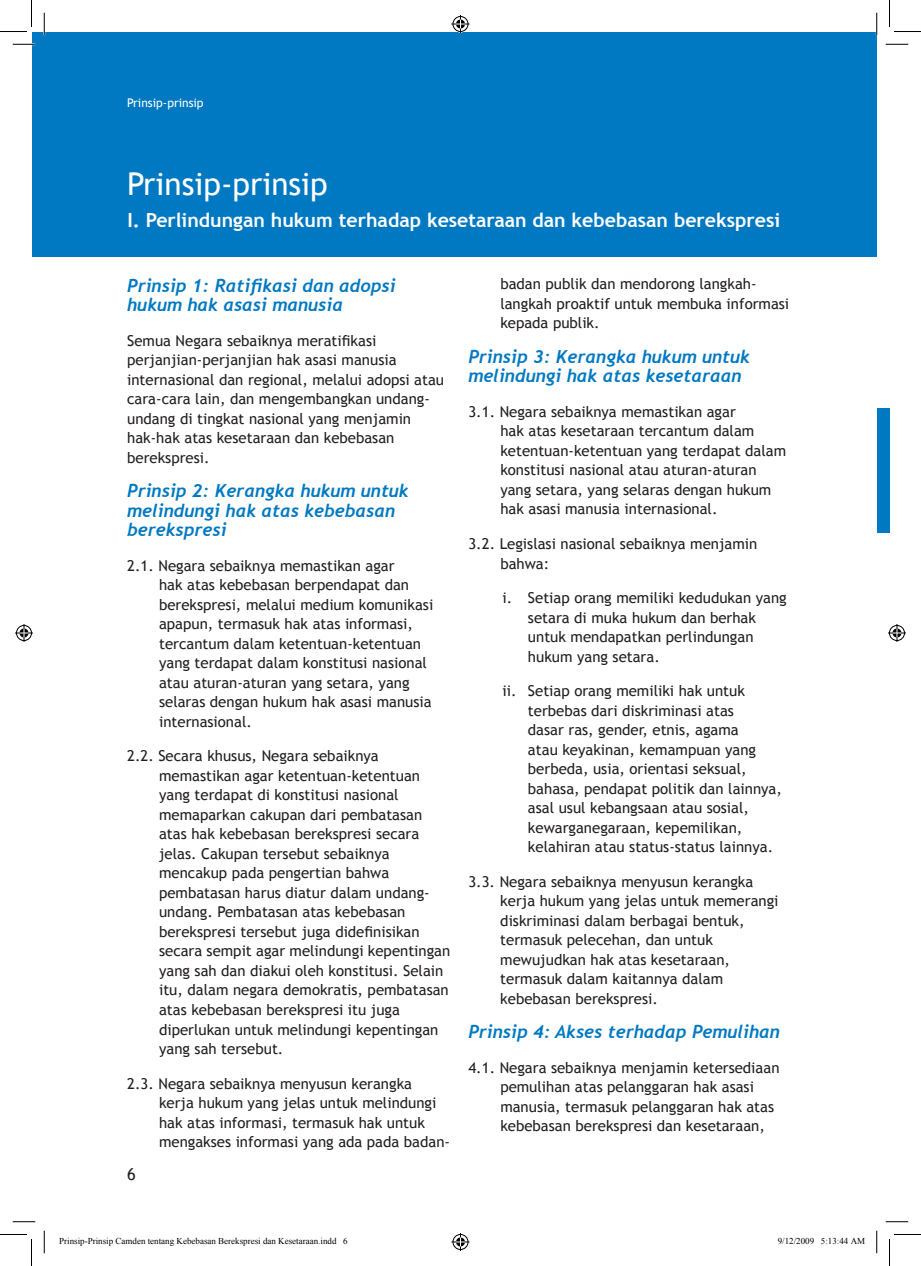
<style>
.page{position:relative;width:921px;height:1266px;background:#fff}
.page>*{position:absolute;margin:0;border:0;box-sizing:border-box;transform-origin:0 0}
.t1{font:31.5px "Trebuchet MS";color:#fff}
.t2{font:700 19.5px "Trebuchet MS";color:#fff}
.t3{font:italic 700 18px/19.5px "Trebuchet";color:#0079c2}
.t4{font:16.5px "Trebuchet MS";color:#231f20}
.t5{font:15px/19.5px "Trebuchet MS";color:#231f20}
.t6{font:12px "Trebuchet MS";color:#fff}
.t7{font:9px "Times New Roman";color:#000}
</style>
<div class="page">
<div style="left:877px;top:408px;width:12px;height:125px;background:#0079c2"></div>
<div style="left:32px;top:32px;width:845px;height:224px;background:#0079c2"></div>
<hr style="left:13px;top:43px;width:22px;height:2px;background:#fff">
<hr style="left:43px;top:13px;width:2px;height:22px;background:#fff">
<svg style="left:13px;top:44px;width:22px;height:1px"></svg>
<svg style="left:886px;top:44px;width:22px;height:1px"></svg>
<svg style="left:13px;top:1221px;width:22px;height:1px"></svg>
<svg style="left:886px;top:1221px;width:22px;height:1px"></svg>
<svg style="left:44px;top:13px;width:1px;height:22px"></svg>
<svg style="left:44px;top:1230px;width:1px;height:22px"></svg>
<svg style="left:876px;top:13px;width:1px;height:22px"></svg>
<svg style="left:876px;top:1230px;width:1px;height:22px"></svg>
<svg style="left:0;top:0;width:32px;height:32px"></svg>
<svg style="left:0;top:1234px;width:32px;height:31px"></svg>
<svg style="left:889px;top:0;width:32px;height:32px"></svg>
<svg style="left:889px;top:1234px;width:32px;height:31px"></svg>
<svg style="left:451px;top:15px;width:18px;height:18px"></svg>
<svg style="left:451px;top:1233px;width:18px;height:17px"></svg>
<svg style="left:15px;top:624px;width:18px;height:18px"></svg>
<svg style="left:888px;top:624px;width:18px;height:18px"></svg>
<p class="t6" style="left:127px;top:96px;width:78px">Prinsip-prinsip</p>
<p class="t1" style="left:127px;top:165px;width:202px">Prinsip-prinsip</p>
<p class="t2" style="left:127px;top:208px;width:654px">I. Perlindungan hukum terhadap kesetaraan dan kebebasan berekspresi</p>
<p class="t3" style="left:127px;top:275px;width:270px">Prinsip 1: Ratifikasi dan adopsi hukum hak asasi manusia</p>
<p class="t5" style="left:127px;top:331px;width:318px">Semua Negara sebaiknya meratifikasi perjanjian-perjanjian hak asasi manusia internasional dan regional, melalui adopsi atau cara-cara lain, dan mengembangkan undang&shy;undang di tingkat nasional yang menjamin hak-hak atas kesetaraan dan kebebasan berekspresi.</p>
<p class="t3" style="left:127px;top:481px;width:283px">Prinsip 2: Kerangka hukum untuk melindungi hak atas kebebasan berekspresi</p>
<p class="t5" style="left:159px;top:556px;width:276px;text-indent:-32px">2.1. Negara sebaiknya memastikan agar<br>hak atas kebebasan berpendapat dan berekspresi, melalui medium komunikasi apapun, termasuk hak atas informasi, tercantum dalam ketentuan-ketentuan yang terdapat dalam konstitusi nasional atau aturan-aturan yang setara, yang selaras dengan hukum hak asasi manusia internasional.</p>
<p class="t5" style="left:159px;top:746px;width:293px;text-indent:-32px">2.2. Secara khusus, Negara sebaiknya memastikan agar ketentuan-ketentuan yang terdapat di konstitusi nasional memaparkan cakupan dari pembatasan atas hak kebebasan berekspresi secara jelas. Cakupan tersebut sebaiknya mencakup pada pengertian bahwa pembatasan harus diatur dalam undang&shy;undang. Pembatasan atas kebebasan berekspresi tersebut juga didefinisikan secara sempit agar melindungi kepentingan yang sah dan diakui oleh konstitusi. Selain itu, dalam negara demokratis, pembatasan atas kebebasan berekspresi itu juga diperlukan untuk melindungi kepentingan yang sah tersebut.</p>
<p class="t5" style="left:159px;top:1073px;width:292px;text-indent:-32px">2.3. Negara sebaiknya menyusun kerangka kerja hukum yang jelas untuk melindungi hak atas informasi, termasuk hak untuk mengakses informasi yang ada pada badan-</p>
<p class="t4" style="left:127px;top:1164px;width:10px">6</p>
<p class="t5" style="left:500px;top:274px;width:290px">badan publik dan mendorong langkah&shy;langkah proaktif untuk membuka informasi kepada publik.</p>
<p class="t3" style="left:468px;top:347px;width:283px">Prinsip 3: Kerangka hukum untuk melindungi hak atas kesetaraan</p>
<p class="t5" style="left:500px;top:402px;width:287px;text-indent:-32px">3.1. Negara sebaiknya memastikan agar<br>hak atas kesetaraan tercantum dalam ketentuan-ketentuan yang terdapat dalam konstitusi nasional atau aturan-aturan yang setara, yang selaras dengan hukum hak asasi manusia internasional.</p>
<p class="t5" style="left:500px;top:534px;width:259px;text-indent:-32px">3.2. Legislasi nasional sebaiknya menjamin bahwa:</p>
<p class="t5" style="left:528px;top:588px;width:260px;text-indent:-26px">i. Setiap orang memiliki kedudukan yang setara di muka hukum dan berhak untuk mendapatkan perlindungan hukum yang setara.</p>
<p class="t5" style="left:528px;top:681px;width:255px;text-indent:-26px">ii. Setiap orang memiliki hak untuk terbebas dari diskriminasi atas<br>dasar ras, gender, etnis, agama<br>atau keyakinan, kemampuan yang berbeda, usia, orientasi seksual, bahasa, pendapat politik dan lainnya, asal usul kebangsaan atau sosial, kewarganegaraan, kepemilikan, kelahiran atau status-status lainnya.</p>
<p class="t5" style="left:500px;top:871px;width:280px;text-indent:-32px">3.3. Negara sebaiknya menyusun kerangka kerja hukum yang jelas untuk memerangi diskriminasi dalam berbagai bentuk, termasuk pelecehan, dan untuk mewujudkan hak atas kesetaraan, termasuk dalam kaitannya dalam kebebasan berekspresi.</p>
<p class="t3" style="left:468px;top:1022px;width:313px">Prinsip 4: Akses terhadap Pemulihan</p>
<p class="t5" style="left:500px;top:1057px;width:281px;text-indent:-32px">4.1. Negara sebaiknya menjamin ketersediaan pemulihan atas pelanggaran hak asasi manusia, termasuk pelanggaran hak atas kebebasan berekspresi dan kesetaraan,</p>
<p class="t7" style="left:59px;top:1234px;width:290px">Prinsip-Prinsip Camden tentang Kebebasan Berekspresi dan Kesetaraan.indd 6</p>
<p class="t7" style="left:778px;top:1234px;width:89px">9/12/2009 5:13:44 AM</p>
</div>
